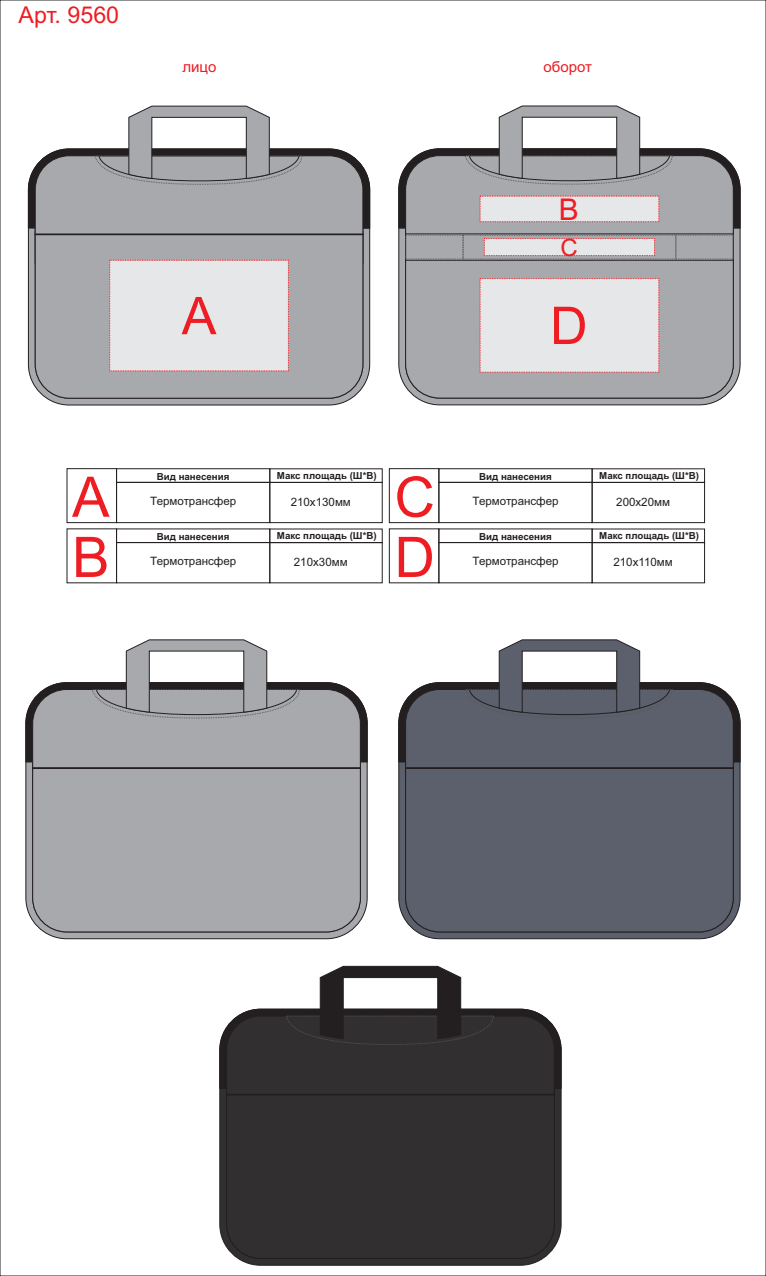
<style>
.page{position:relative;width:766px;height:1276px;background:#fff}
.page>*{position:absolute;margin:0;border:0;box-sizing:border-box;transform-origin:0 0}
.t1{font:55.98px "Arial";color:#ee1d23}
.t2{font:52.02px "Arial";color:#ee1d23}
.t3{font:30px "Arial";color:#ee1d23}
.t4{font:24px "Arial";color:#ee1d23}
.t5{font:23.22px "Arial";color:#ee1d23}
.t6{font:15px "Arial";color:#ee1d23}
.t7{font:11.55px "Arial";color:#231f20}
.t8{font:700 9.72px "Arial";color:#231f20}
</style>
<div class="page">
<div style="left:398px;top:149px;width:342px;height:256px;background:linear-gradient(to right,#a5a6aa,#a7a8ac);border:1px solid #231f20;border-radius:41px"></div>
<div style="left:405px;top:263px;width:328px;height:135px;background:#a8a9ad"></div>
<svg style="left:28px;top:149px;width:341px;height:256px;background:#8f8f92"></svg>
<svg style="left:35px;top:371px;width:328px;height:27px;background:#a6a6aa"></svg>
<div style="left:480px;top:278px;width:178px;height:94px;background:#e6e7e9"></div>
<svg style="left:398px;top:106px;width:342px;height:157px"></svg>
<svg style="left:28px;top:106px;width:342px;height:265px;background:#b9b9bc"></svg>
<svg style="left:26px;top:682px;width:341px;height:257px;background:#919195"></svg>
<div style="left:32px;top:797px;width:328px;height:135px;background:#a8a9ad"></div>
<svg style="left:26px;top:639px;width:341px;height:158px"></svg>
<svg style="left:398px;top:682px;width:342px;height:257px;background:#52555f"></svg>
<div style="left:405px;top:797px;width:328px;height:135px;background:#5b606c"></div>
<svg style="left:398px;top:639px;width:342px;height:158px"></svg>
<div style="left:220px;top:1009px;width:341px;height:256px;background:#312f30;border:1px solid #231f20;border-radius:41px"></div>
<svg style="left:219px;top:966px;width:342px;height:157px"></svg>
<div style="left:116px;top:468px;width:154px;height:14px;border:1px solid #231f20"></div>
<div style="left:438px;top:468px;width:154px;height:14px;border:1px solid #231f20"></div>
<div style="left:116px;top:482px;width:154px;height:41px;border:1px solid #231f20"></div>
<div style="left:438px;top:482px;width:154px;height:41px;border:1px solid #231f20"></div>
<div style="left:116px;top:542px;width:154px;height:41px;border:1px solid #231f20"></div>
<div style="left:438px;top:542px;width:154px;height:41px;border:1px solid #231f20"></div>
<div style="left:269px;top:482px;width:113px;height:41px;border:1px solid #231f20"></div>
<div style="left:591px;top:482px;width:113px;height:41px;border:1px solid #231f20"></div>
<div style="left:269px;top:542px;width:113px;height:41px;border:1px solid #231f20"></div>
<div style="left:591px;top:542px;width:113px;height:41px;border:1px solid #231f20"></div>
<div style="left:67px;top:468px;width:50px;height:55px;border:1px solid #231f20"></div>
<div style="left:389px;top:468px;width:50px;height:55px;border:1px solid #231f20"></div>
<div style="left:389px;top:528px;width:50px;height:55px;border:1px solid #231f20"></div>
<h3 class="t5" style="left:19px;top:6px;width:102px">Арт. 9560</h3>
<h3 class="t6" style="left:182px;top:61px;width:35px">лицо</h3>
<h3 class="t6" style="left:543px;top:61px;width:50px">оборот</h3>
<h3 class="t3" style="left:558px;top:198px;width:22px">B</h3>
<h2 class="t2" style="left:182px;top:296px;width:36px">А</h2>
<h3 class="t4" style="left:560px;top:238px;width:19px">C</h3>
<h2 class="t2" style="left:550px;top:306px;width:39px">D</h2>
<p class="t8" style="left:277px;top:472px;width:101px">Макс площадь (Ш*В)</p>
<p class="t8" style="left:599px;top:472px;width:101px">Макс площадь (Ш*В)</p>
<p class="t8" style="left:157px;top:472px;width:74px">Вид нанесения</p>
<p class="t8" style="left:479px;top:472px;width:74px">Вид нанесения</p>
<h1 class="t1" style="left:72px;top:476px;width:39px">А</h1>
<h1 class="t1" style="left:394px;top:476px;width:42px">C</h1>
<h1 class="t1" style="left:72px;top:536px;width:39px">B</h1>
<h1 class="t1" style="left:394px;top:536px;width:42px">D</h1>
<p class="t7" style="left:150px;top:496px;width:87px">Термотрансфер</p>
<p class="t7" style="left:472px;top:496px;width:87px">Термотрансфер</p>
<p class="t7" style="left:290px;top:497px;width:62px">210х130мм</p>
<p class="t7" style="left:616px;top:497px;width:55px">200х20мм</p>
<p class="t8" style="left:277px;top:532px;width:101px">Макс площадь (Ш*В)</p>
<p class="t8" style="left:599px;top:532px;width:101px">Макс площадь (Ш*В)</p>
<p class="t8" style="left:157px;top:532px;width:74px">Вид нанесения</p>
<p class="t8" style="left:479px;top:532px;width:74px">Вид нанесения</p>
<p class="t7" style="left:150px;top:557px;width:87px">Термотрансфер</p>
<p class="t7" style="left:472px;top:557px;width:87px">Термотрансфер</p>
<p class="t7" style="left:294px;top:558px;width:55px">210х30мм</p>
<p class="t7" style="left:613px;top:558px;width:61px">210х110мм</p>
</div>
